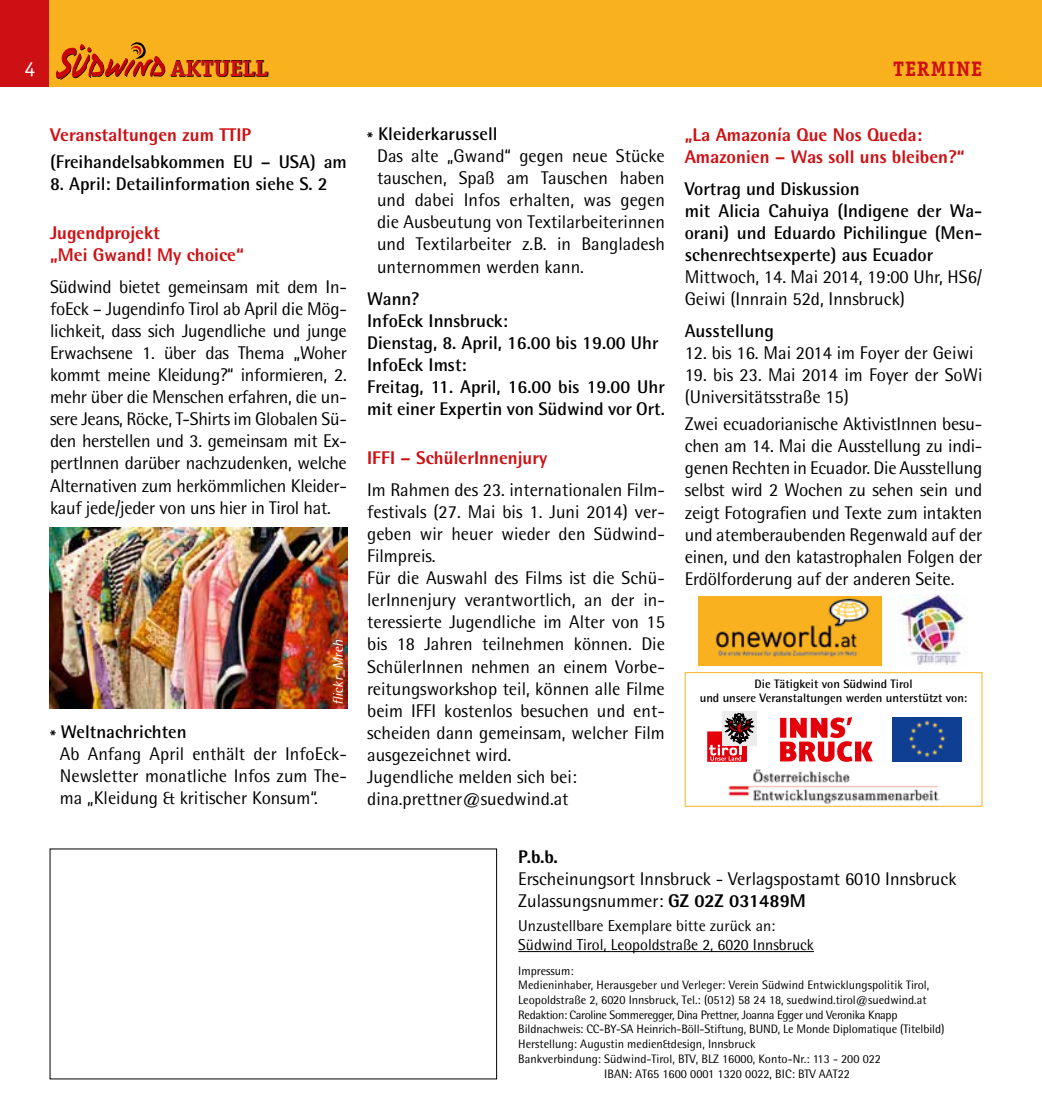
<style>
.page{position:relative;width:1042px;height:1117px;background:#fff}
.page>*{position:absolute;margin:0;border:0;box-sizing:border-box;transform-origin:0 0}
.t1{font:700 21px "Officina Serif";letter-spacing:.05em;color:#cd1013}
.t2{font:21px "Officina Serif";color:#fff}
.t3{font:18.38px/22.1px "Rotis Semi Sans";color:#000}
.t4{font:700 18.38px/22.1px "Rotis Semi Sans";color:#000}
.t5{font:800 18.38px/22.1px "Rotis Semi Sans";color:#cd1013}
.t6{font:800 18.38px "Rotis Semi Sans";color:#000}
.t7{font:15.75px/18.9px "Rotis Semi Sans";color:#000}
.t8{font:italic 14px "Rotis Semi Sans";color:#fff}
.t9{font:12.25px "Rotis Semi Sans";color:#000}
.t10{font:700 12.25px/14.7px "Rotis Semi Sans";color:#000;text-align:center}
.t11{font:12.25px "Rotis Semi Sans";letter-spacing:-.03em;color:#000}
.s1{font-weight:800}
</style>
<div class="page">
<div style="left:0;top:0;width:50px;height:87px;background:#cd1013"></div>
<div style="left:50px;top:0;width:992px;height:87px;background:#f9b11e"></div>
<svg style="left:172px;top:71px;width:97px;height:6px"></svg>
<svg style="left:171px;top:60px;width:96px;height:16px"></svg>
<svg style="left:56px;top:42px;width:109px;height:37px"></svg>
<hr style="left:518px;top:950px;width:296px;height:1px;background:#000">
<div style="left:685px;top:672px;width:297px;height:134px;border:1px solid #f9b11e"></div>
<img style="left:892px;top:717px;width:69px;height:44px">
<div style="left:722px;top:711px;width:34px;height:34px;background:#ececec"></div>
<svg style="left:707px;top:713px;width:47px;height:48px"></svg>
<svg style="left:780px;top:717px;width:92px;height:44px"></svg>
<img style="left:728px;top:769px;width:212px;height:35px">
<img style="left:50px;top:527px;width:297px;height:181px">
<img style="left:698px;top:596px;width:184px;height:69px">
<img style="left:897px;top:594px;width:71px;height:71px">
<p class="t2" style="left:25px;top:57px;width:12px">4</p>
<p class="t1" style="left:893px;top:56px;width:89px">TERMINE</p>
<p class="t5" style="left:50px;top:123px;width:203px">Veranstaltungen zum TTIP</p>
<p class="t4" style="left:50px;top:150px;width:298px">(Freihandelsabkommen EU – USA) am</p>
<p class="t4" style="left:50px;top:172px;width:279px">8. April: Detailinformation siehe S. 2</p>
<p class="t5" style="left:50px;top:221px;width:195px">Jugendprojekt<br>„Mei Gwand! My choice“</p>
<p class="t3" style="left:50px;top:275px;width:298px;text-align:justify">Südwind bietet gemeinsam mit dem In&shy;foEck – Jugendinfo Tirol ab April die Mög&shy;lichkeit, dass sich Jugendliche und junge Erwachsene 1. über das Thema „Woher kommt meine Kleidung?“ informieren, 2. mehr über die Menschen erfahren, die un&shy;sere Jeans, Röcke, T-Shirts im Globalen Sü&shy;den herstellen und 3. gemeinsam mit Ex&shy;pertInnen darüber nachzudenken, welche Alternativen zum herkömmlichen Kleider&shy;kauf jede/jeder von uns hier in Tirol hat.</p>
<p class="t8" style="left:330px;top:705px;width:67px;rotate:-90deg">flickr_Mreh</p>
<p class="t4" style="left:50px;top:719px;width:138px">* Weltnachrichten</p>
<p class="t3" style="left:60px;top:742px;width:288px;text-align:justify">Ab Anfang April enthält der InfoEck-Newsletter monatliche Infos zum The&shy;ma „Kleidung &amp; kritischer Konsum“.</p>
<p class="t4" style="left:367px;top:122px;width:132px">* Kleiderkarussell</p>
<p class="t3" style="left:377px;top:145px;width:289px;text-align:justify">Das alte „Gwand“ gegen neue Stücke tauschen, Spaß am Tauschen haben und dabei Infos erhalten, was gegen die Ausbeutung von Textilarbeiterinnen und Textilarbeiter z.B. in Bangladesh unternommen werden kann.</p>
<p class="t4" style="left:367px;top:287px;width:299px">Wann?<br>InfoEck Innsbruck:<br>Dienstag, 8. April, 16.00 bis 19.00 Uhr<br>InfoEck Imst:<br>Freitag, 11. April, 16.00 bis 19.00 Uhr mit einer Expertin von Südwind vor Ort.</p>
<p class="t5" style="left:367px;top:446px;width:182px">IFFI – SchülerInnenjury</p>
<p class="t3" style="left:367px;top:478px;width:299px">Im Rahmen des 23. internationalen Film&shy;festivals (27. Mai bis 1. Juni 2014) ver&shy;geben wir heuer wieder den Südwind-Filmpreis.<br>Für die Auswahl des Films ist die Schü&shy;lerInnenjury verantwortlich, an der in&shy;teressierte Jugendliche im Alter von 15 bis 18 Jahren teilnehmen können. Die SchülerInnen nehmen an einem Vorbe&shy;reitungsworkshop teil, können alle Filme beim IFFI kostenlos besuchen und ent&shy;scheiden dann gemeinsam, welcher Film ausgezeichnet wird.<br>Jugendliche melden sich bei: dina.prettner@suedwind.at</p>
<p class="t5" style="left:685px;top:123px;width:281px">„La Amazonía Que Nos Queda:<br>Amazonien – Was soll uns bleiben?“</p>
<p class="t4" style="left:685px;top:177px;width:299px">Vortrag und Diskussion<br>mit Alicia Cahuiya (Indigene der Wa&shy;orani) und Eduardo Pichilingue (Men&shy;schenrechtsexperte) aus Ecuador</p>
<p class="t3" style="left:685px;top:265px;width:299px">Mittwoch, 14. Mai 2014, 19:00 Uhr, HS6/<br>Geiwi (Innrain 52d, Innsbruck)</p>
<p class="t4" style="left:685px;top:319px;width:91px">Ausstellung</p>
<p class="t3" style="left:685px;top:341px;width:290px">12. bis 16. Mai 2014 im Foyer der Geiwi</p>
<p class="t3" style="left:685px;top:363px;width:299px">19. bis 23. Mai 2014 im Foyer der SoWi (Universitätsstraße 15)</p>
<p class="t3" style="left:685px;top:413px;width:299px;text-align:justify">Zwei ecuadorianische AktivistInnen besu&shy;chen am 14. Mai die Ausstellung zu indi&shy;genen Rechten in Ecuador. Die Ausstellung selbst wird 2 Wochen zu sehen sein und zeigt Fotografien und Texte zum intakten und atemberaubenden Regenwald auf der einen, und den katastrophalen Folgen der Erdölforderung auf der anderen Seite.</p>
<p class="t10" style="left:700px;top:675px;width:269px">Die Tätigkeit von Südwind Tirol<br>und unsere Veranstaltungen werden unterstützt von:</p>
<p class="t6" style="left:518px;top:845px;width:41px">P.b.b.</p>
<p class="t3" style="left:518px;top:867px;width:440px">Erscheinungsort Innsbruck - Verlagspostamt 6010 Innsbruck<br>Zulassungsnummer: <span class="s1">GZ 02Z 031489M</span></p>
<p class="t7" style="left:518px;top:915px;width:297px">Unzustellbare Exemplare bitte zurück an:<br>Südwind Tirol, Leopoldstraße 2, 6020 Innsbruck</p>
<p class="t9" style="left:518px;top:963px;width:57px">Impressum:</p>
<p class="t9" style="left:518px;top:977px;width:412px">Medieninhaber, Herausgeber und Verleger: Verein Südwind Entwicklungspolitik Tirol,</p>
<p class="t9" style="left:518px;top:992px;width:410px">Leopoldstraße 2, 6020 Innsbruck, Tel.: (0512) 58 24 18, suedwind.tirol@suedwind.at</p>
<p class="t11" style="left:518px;top:1007px;width:381px">Redaktion: Caroline Sommeregger, Dina Prettner, Joanna Egger und Veronika Knapp</p>
<p class="t9" style="left:518px;top:1021px;width:428px">Bildnachweis: CC-BY-SA Heinrich-Böll-Stiftung, BUND, Le Monde Diplomatique (Titelbild)</p>
<p class="t9" style="left:518px;top:1036px;width:239px">Herstellung: Augustin medien&amp;design, Innsbruck</p>
<p class="t9" style="left:518px;top:1051px;width:364px">Bankverbindung: Südwind-Tirol, BTV, BLZ 16000, Konto-Nr.: 113 - 200 022</p>
<p class="t9" style="left:604px;top:1065px;width:247px">IBAN: AT65 1600 0001 1320 0022, BIC: BTV AAT22</p>
</div>
